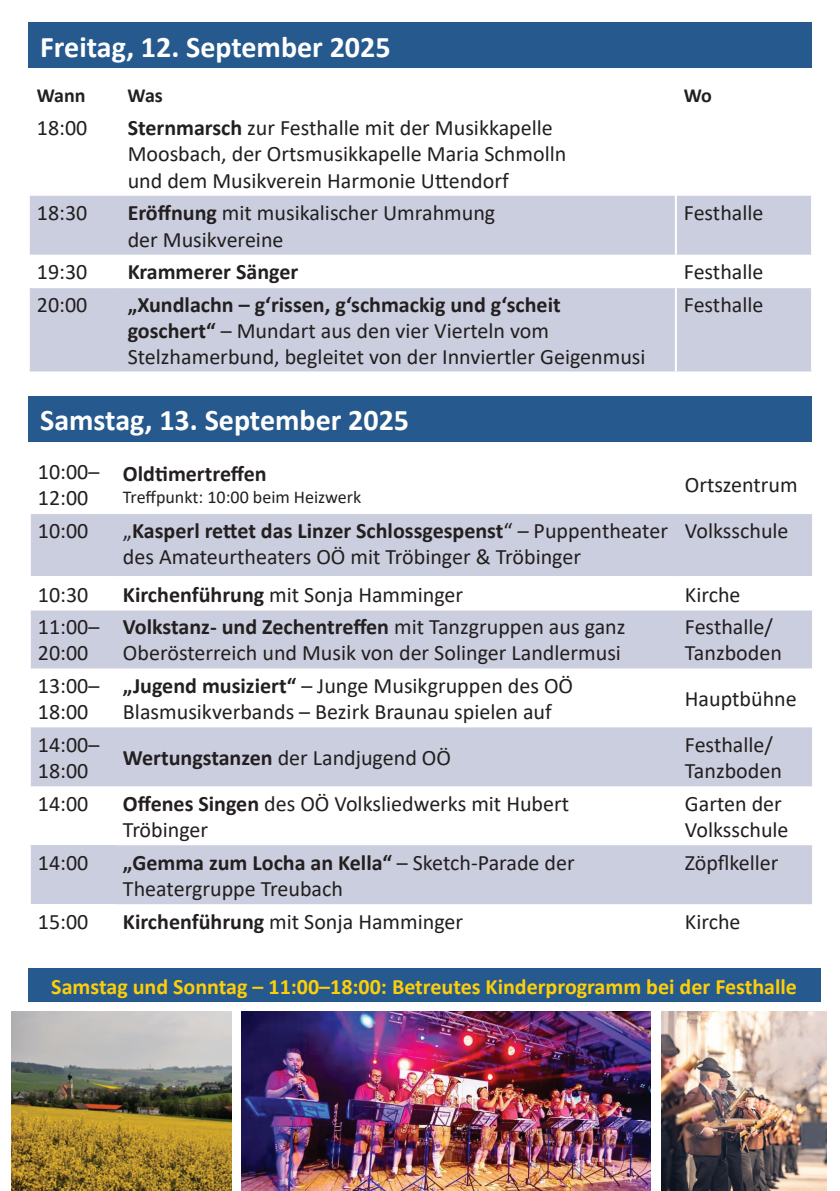
<style>
.page{position:relative;width:840px;height:1191px;background:#fff}
.page>*{position:absolute;margin:0;border:0;box-sizing:border-box;transform-origin:0 0}
.t1{font:700 30px "Calibri";color:#fff}
.t2{font:22px/26.4px "Calibri";color:#231f20}
.t3{font:700 22px "Calibri";color:#fece08}
.t4{font:700 22px "Calibri";color:#231f20}
.t5{font:700 20px "Calibri";letter-spacing:-.02em;color:#231f20}
.t6{font:18px "Calibri";color:#231f20}
.s1{font-weight:700}
</style>
<div class="page">
<svg style="left:31px;top:514px;width:780px;height:390px;fill:#cacede"></svg>
<div style="left:30px;top:845px;width:85px;height:59px;background:#cacede"></div>
<hr style="left:29px;top:576px;width:86px;height:2px;background:#fff">
<hr style="left:115px;top:576px;width:561px;height:2px;background:#fff">
<hr style="left:676px;top:576px;width:137px;height:2px;background:#fff">
<hr style="left:29px;top:608px;width:86px;height:2px;background:#fff">
<hr style="left:115px;top:608px;width:561px;height:2px;background:#fff">
<hr style="left:676px;top:608px;width:137px;height:2px;background:#fff">
<hr style="left:29px;top:845px;width:2px;height:59px;background:#fff">
<svg style="left:30px;top:196px;width:780px;height:175px;fill:#cacede"></svg>
<hr style="left:674px;top:196px;width:2px;height:59px;background:#fff">
<hr style="left:674px;top:255px;width:2px;height:31px;background:#fff">
<hr style="left:28px;top:286px;width:92px;height:2px;background:#fff">
<hr style="left:120px;top:286px;width:555px;height:2px;background:#fff">
<hr style="left:675px;top:286px;width:137px;height:2px;background:#fff">
<hr style="left:674px;top:288px;width:2px;height:83px;background:#fff">
<div style="left:29px;top:23px;width:782px;height:45px;background:#26598d"></div>
<div style="left:29px;top:396px;width:782px;height:46px;background:#26598d"></div>
<img style="left:242px;top:1011px;width:408px;height:180px">
<img style="left:661px;top:1011px;width:165px;height:180px">
<div style="left:28px;top:968px;width:792px;height:34px;background:#26598d"></div>
<img style="left:11px;top:1011px;width:220px;height:180px">
<h1 class="t1" style="left:40px;top:25px;width:352px">Freitag, 12. September 2025</h1>
<p class="t5" style="left:37px;top:82px;width:50px">Wann</p>
<p class="t5" style="left:128px;top:82px;width:37px">Was</p>
<p class="t5" style="left:683px;top:82px;width:30px">Wo</p>
<p class="t2" style="left:37px;top:114px;width:52px">18:00</p>
<p class="t2" style="left:128px;top:114px;width:440px"><span class="s1">Sternmarsch</span> zur Festhalle mit der Musikkapelle<br>Moosbach, der Ortsmusikkapelle Maria Schmolln und dem Musikverein Harmonie Uttendorf</p>
<p class="t2" style="left:37px;top:199px;width:52px">18:30</p>
<p class="t2" style="left:128px;top:199px;width:369px"><span class="s1">Eröffnung</span> mit musikalischer Umrahmung der Musikvereine</p>
<p class="t2" style="left:683px;top:199px;width:81px">Festhalle</p>
<p class="t2" style="left:37px;top:258px;width:52px">19:30</p>
<p class="t4" style="left:128px;top:256px;width:172px">Krammerer Sänger</p>
<p class="t2" style="left:683px;top:258px;width:81px">Festhalle</p>
<p class="t2" style="left:37px;top:290px;width:52px">20:00</p>
<p class="t2" style="left:128px;top:290px;width:519px"><span class="s1">„Xundlachn – g‘rissen, g‘schmackig und g‘scheit goschert“</span> – Mundart aus den vier Vierteln vom<br>Stelzhamerbund, begleitet von der Innviertler Geigenmusi</p>
<p class="t2" style="left:683px;top:290px;width:81px">Festhalle</p>
<h1 class="t1" style="left:40px;top:399px;width:370px">Samstag, 13. September 2025</h1>
<p class="t2" style="left:38px;top:457px;width:63px">10:00–<br>12:00</p>
<p class="t4" style="left:123px;top:458px;width:145px">Oldtimertreffen</p>
<p class="t6" style="left:123px;top:484px;width:240px">Treffpunkt: 10:00 beim Heizwerk</p>
<p class="t2" style="left:684px;top:471px;width:114px">Ortszentrum</p>
<p class="t2" style="left:38px;top:516px;width:52px">10:00</p>
<p class="t2" style="left:123px;top:516px;width:546px">„<span class="s1">Kasperl rettet das Linzer Schlossgespenst</span>“ – Puppentheater des Amateurtheaters OÖ mit Tröbinger &amp; Tröbinger</p>
<p class="t2" style="left:684px;top:516px;width:105px">Volksschule</p>
<p class="t2" style="left:38px;top:580px;width:52px">10:30</p>
<p class="t2" style="left:123px;top:580px;width:341px"><span class="s1">Kirchenführung</span> mit Sonja Hamminger</p>
<p class="t2" style="left:684px;top:580px;width:57px">Kirche</p>
<p class="t2" style="left:38px;top:613px;width:63px">11:00–<br>20:00</p>
<p class="t2" style="left:123px;top:613px;width:503px"><span class="s1">Volkstanz- und Zechentreffen</span> mit Tanzgruppen aus ganz<br>Oberösterreich und Musik von der Solinger Landlermusi</p>
<p class="t2" style="left:684px;top:613px;width:98px">Festhalle/<br>Tanzboden</p>
<p class="t2" style="left:38px;top:672px;width:63px">13:00–<br>18:00</p>
<p class="t2" style="left:123px;top:672px;width:451px"><span class="s1">„Jugend musiziert“</span> – Junge Musikgruppen des OÖ<br>Blasmusikverbands – Bezirk Braunau spielen auf</p>
<p class="t2" style="left:684px;top:685px;width:113px">Hauptbühne</p>
<p class="t2" style="left:38px;top:731px;width:63px">14:00–<br>18:00</p>
<p class="t2" style="left:123px;top:744px;width:329px"><span class="s1">Wertungstanzen</span> der Landjugend OÖ</p>
<p class="t2" style="left:684px;top:731px;width:98px">Festhalle/<br>Tanzboden</p>
<p class="t2" style="left:38px;top:789px;width:52px">14:00</p>
<p class="t2" style="left:123px;top:789px;width:447px"><span class="s1">Offenes Singen</span> des OÖ Volksliedwerks mit Hubert<br>Tröbinger</p>
<p class="t2" style="left:684px;top:789px;width:105px">Garten der<br>Volksschule</p>
<p class="t2" style="left:38px;top:848px;width:52px">14:00</p>
<p class="t2" style="left:123px;top:848px;width:453px"><span class="s1">„Gemma zum Locha an Kella“</span> – Sketch-Parade der<br>Theatergruppe Treubach</p>
<p class="t2" style="left:684px;top:848px;width:95px">Zöpflkeller</p>
<p class="t2" style="left:38px;top:907px;width:52px">15:00</p>
<p class="t2" style="left:123px;top:907px;width:341px"><span class="s1">Kirchenführung</span> mit Sonja Hamminger</p>
<p class="t2" style="left:684px;top:907px;width:57px">Kirche</p>
<p class="t3" style="left:51px;top:970px;width:746px">Samstag und Sonntag – 11:00–18:00: Betreutes Kinderprogramm bei der Festhalle</p>
</div>
